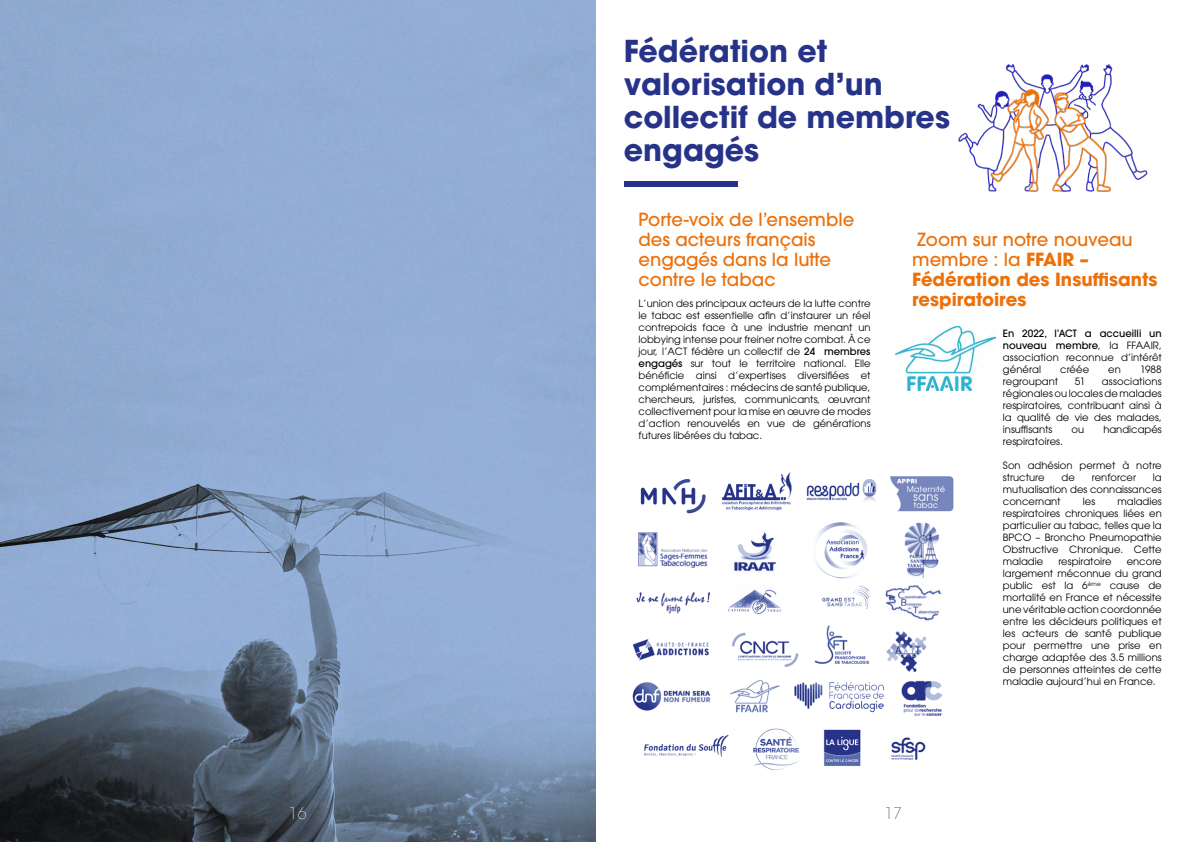
<style>
.page{position:relative;width:1191px;height:842px;background:#fff}
.page>*{position:absolute;margin:0;border:0;box-sizing:border-box;transform-origin:0 0}
.t1{font:700 30px/33px "ITC Avant Garde Pro";color:#273389}
.t2{font:700 18px/20px "ITC Avant Garde Pro";color:#ed7009}
.t3{font:500 18px/20px "ITC Avant Garde Pro";color:#ed7009}
.t4{font:200 16px "ITC Avant Garde Std";color:#273389}
.t5{font:200 16px "ITC Avant Garde Std";color:#fff}
.t6{font:10px/12px "ITC Avant Garde Pro";color:#000;text-align:justify}
.s1{font-weight:500}
</style>
<div class="page">
<img style="left:0;top:0;width:595px;height:842px">
<img style="left:895px;top:326px;width:100px;height:64px">
<div style="left:624px;top:181px;width:113px;height:6px;background:#273389"></div>
<img style="left:958px;top:64px;width:190px;height:128px">
<img style="left:632px;top:472px;width:322px;height:298px">
<h3 class="t5" style="left:289px;top:803px;width:19px">16</h3>
<h1 class="t1" style="left:624px;top:34px;width:328px">Fédération et valorisation d’un collectif de membres engagés</h1>
<h2 class="t3" style="left:638px;top:209px;width:217px">Porte-voix de l’ensemble des acteurs français engagés dans la lutte contre le tabac</h2>
<p class="t6" style="left:638px;top:297px;width:233px">L’union des principaux acteurs de la lutte contre le tabac est essentielle afin d’instaurer un réel contrepoids face à une industrie menant un lobbying intense pour freiner notre combat. À ce jour, l’ACT fédère un collectif de <span class="s1">24 membres engagés</span> sur tout le territoire national. Elle bénéficie ainsi d’expertises diversifiées et complémentaires : médecins de santé publique, chercheurs, juristes, communicants, œuvrant collectivement pour la mise en œuvre de modes d’action renouvelés en vue de générations futures libérées du tabac.</p>
<h2 class="t2" style="left:912px;top:229px;width:247px"><span class="s1">Zoom sur notre nouveau membre : la</span> FFAIR –<br>Fédération des Insuffisants respiratoires</h2>
<p class="t6" style="left:1003px;top:327px;width:160px"><span class="s1">En 2022, l’ACT a accueilli un nouveau membre</span>, la FFAAIR, association reconnue d’intérêt général</p>
<p class="t6" style="left:1060px;top:363px;width:31px">créée</p>
<p class="t6" style="left:1108px;top:363px;width:14px">en</p>
<p class="t6" style="left:1140px;top:363px;width:23px">1988</p>
<p class="t6" style="left:1003px;top:375px;width:57px">regroupant</p>
<p class="t6" style="left:1074px;top:375px;width:12px">51</p>
<p class="t6" style="left:1003px;top:375px;width:160px;text-indent:99px">associations régionales ou locales de malades respiratoires, contribuant ainsi à la qualité de vie des malades, insuffisants</p>
<p class="t6" style="left:1071px;top:423px;width:14px">ou</p>
<p class="t6" style="left:1103px;top:423px;width:60px">handicapés</p>
<p class="t6" style="left:1003px;top:435px;width:61px">respiratoires.</p>
<p class="t6" style="left:1003px;top:459px;width:160px">Son adhésion permet à notre structure</p>
<p class="t6" style="left:1061px;top:471px;width:15px">de</p>
<p class="t6" style="left:1091px;top:471px;width:46px">renforcer</p>
<p class="t6" style="left:1003px;top:471px;width:160px;text-indent:150px">la mutualisation des connaissances concernant</p>
<p class="t6" style="left:1003px;top:495px;width:160px;text-indent:115px">maladies respiratoires chroniques liées en particulier au tabac, telles que la BPCO – Broncho Pneumopathie Obstructive Chronique. Cette maladie</p>
<p class="t6" style="left:1083px;top:495px;width:14px">les</p>
<p class="t6" style="left:1058px;top:555px;width:55px">respiratoire</p>
<p class="t6" style="left:1003px;top:555px;width:160px;text-indent:124px">encore largement méconnue du grand public est la 6<sup>ème</sup> cause de mortalité en France et nécessite une véritable action coordonnée entre les décideurs politiques et les acteurs de santé publique pour permettre une prise en charge adaptée des 3.5 millions de personnes atteintes de cette maladie aujourd’hui en France.</p>
<h3 class="t4" style="left:884px;top:803px;width:19px">17</h3>
</div>
